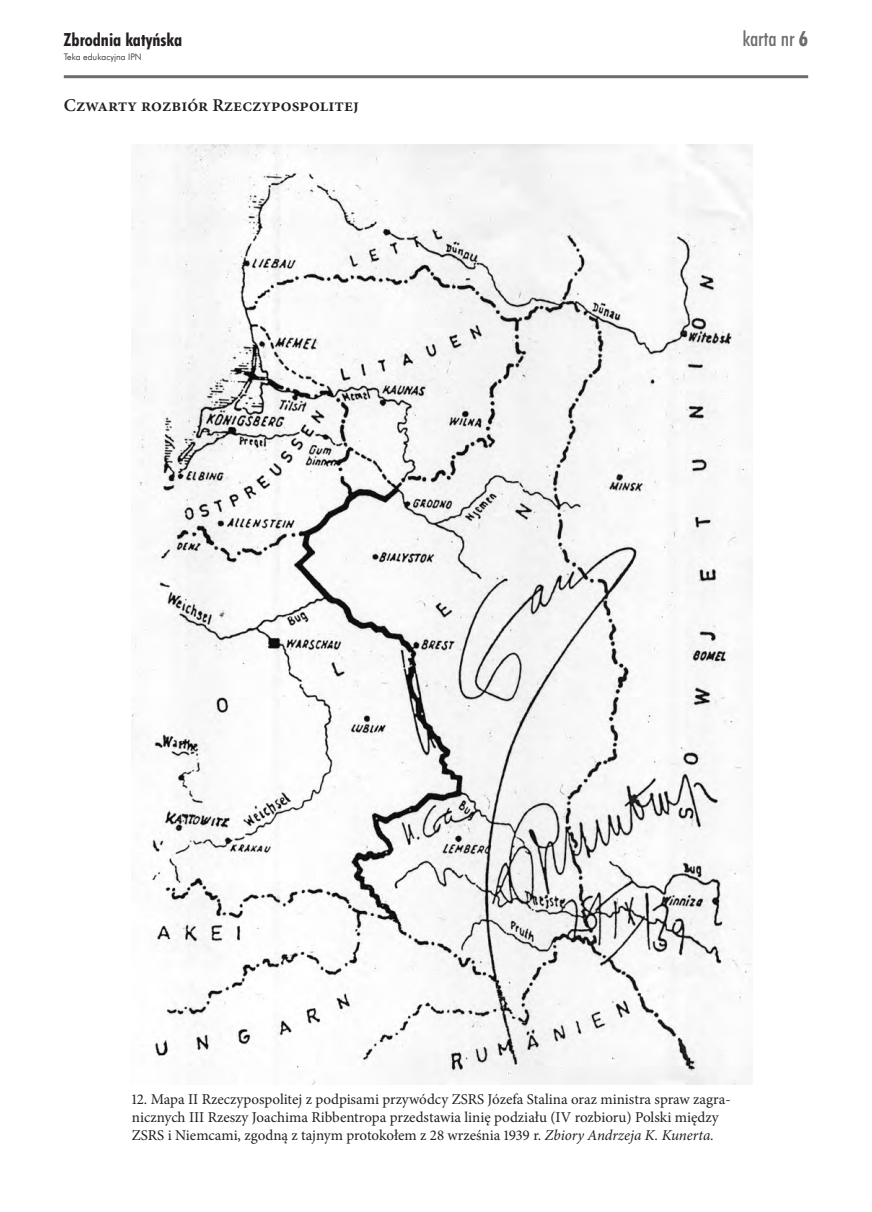
<style>
.page{position:relative;width:872px;height:1212px;background:#fff}
.page>*{position:absolute;margin:0;border:0;box-sizing:border-box;transform-origin:0 0}
.t1{font:21px "Futura Md Cn EU";color:#6c6d70}
.t2{font:600 18px "Minion Pro";color:#231f20}
.t3{font:18px "Futura Bd Cn EU";color:#231f20}
.t4{font:15px/18px "Minion Pro";color:#231f20}
.t5{font:9px "Futura Lt EU";color:#231f20}
.s1{font-family:"Futura Bd Cn EU"}
.s2{font-style:italic}
</style>
<div class="page">
<hr style="left:64px;top:75px;width:744px;height:3px;background:#6c6d70">
<img style="left:132px;top:145px;width:621px;height:939px">
<p class="t3" style="left:64px;top:28px;width:120px">Zbrodnia katyńska</p>
<h1 class="t1" style="left:742px;top:25px;width:67px">karta nr <span class="s1">6</span></h1>
<p class="t5" style="left:64px;top:51px;width:79px">Teka edukacyjna IPN</p>
<p class="t2" style="left:64px;top:93px;width:297px">Czwarty rozbiór Rzeczypospolitej</p>
<p class="t4" style="left:132px;top:1090px;width:600px">12. Mapa II Rzeczypospolitej z podpisami przywódcy ZSRS Józefa Stalina oraz ministra spraw zagra&shy;nicznych III Rzeszy Joachima Ribbentropa przedstawia linię podziału (IV rozbioru) Polski między<br>ZSRS i Niemcami, zgodną z tajnym protokołem z 28 września 1939 r. <span class="s2">Zbiory Andrzeja K. Kunerta.</span></p>
</div>
